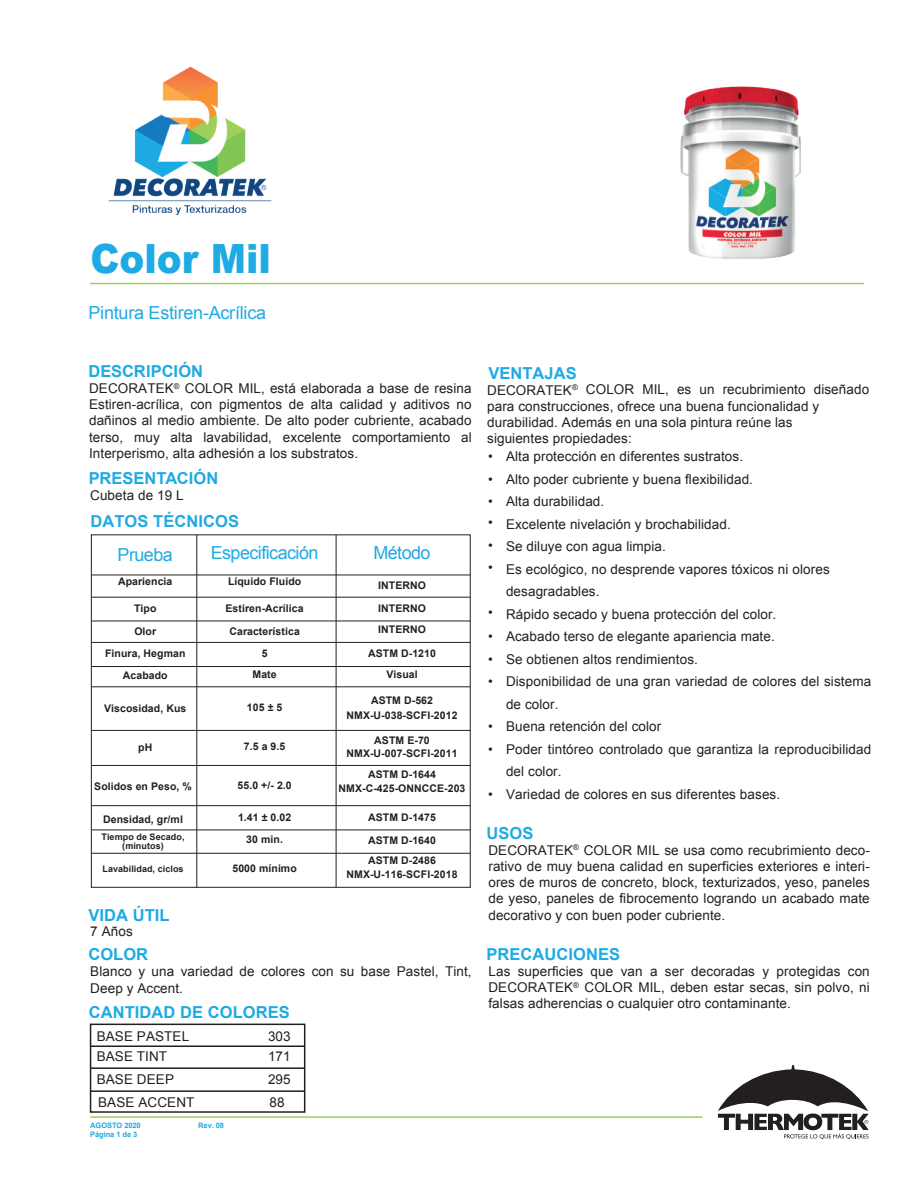
<style>
.page{position:relative;width:918px;height:1188px;background:#fff}
.page>*{position:absolute;margin:0;border:0;box-sizing:border-box;transform-origin:0 0}
.t1{font:900 40.2px "Arial";color:#1eaae2;scale:.93 1}
.t2{font:18px "Arial";letter-spacing:-.03em;color:#21aae1}
.t3{font:18px "Arial";letter-spacing:-.015em;color:#1eaae2}
.t4{font:700 16.5px "Arial";letter-spacing:.005em;color:#1eaae2}
.t5{font:700 16.5px "Arial";letter-spacing:.005em;color:#21aae1}
.t6{font:13.5px/22.5px "Arial";letter-spacing:.005em;color:#231f20}
.t7{font:700 10.5px/13.5px "Arial";letter-spacing:.005em;color:#231f20;text-align:center}
.t8{font:700 9px/9px "Arial";letter-spacing:.005em;color:#231f20;text-align:center}
.t9{font:700 7.5px "Arial";letter-spacing:-.01em;color:#1eaae2}
</style>
<div class="page">
<hr style="left:90px;top:283px;width:774px;height:1px;background:#a0ce5a">
<img style="left:680px;top:86px;width:121px;height:173px">
<hr style="left:90px;top:1116px;width:613px;height:2px;background:#a0ce5a">
<div style="left:91px;top:534px;width:380px;height:354px;border:1px solid #231f20"></div>
<hr style="left:196px;top:535px;width:1px;height:352px;background:#231f20">
<hr style="left:336px;top:535px;width:1px;height:352px;background:#231f20">
<hr style="left:91px;top:575px;width:379px;height:1px;background:#231f20">
<hr style="left:91px;top:597px;width:379px;height:1px;background:#231f20">
<hr style="left:91px;top:621px;width:379px;height:1px;background:#231f20">
<hr style="left:91px;top:642px;width:379px;height:1px;background:#231f20">
<hr style="left:91px;top:666px;width:379px;height:1px;background:#231f20">
<hr style="left:91px;top:686px;width:379px;height:1px;background:#231f20">
<hr style="left:91px;top:730px;width:379px;height:1px;background:#231f20">
<hr style="left:91px;top:765px;width:379px;height:1px;background:#231f20">
<hr style="left:91px;top:805px;width:379px;height:1px;background:#231f20">
<hr style="left:91px;top:830px;width:379px;height:1px;background:#231f20">
<hr style="left:91px;top:853px;width:379px;height:1px;background:#231f20">
<img style="left:108px;top:66px;width:164px;height:149px">
<div style="left:90px;top:1024px;width:215px;height:89px;border:2px solid #231f20"></div>
<hr style="left:90px;top:1045px;width:215px;height:2px;background:#231f20">
<hr style="left:90px;top:1067px;width:215px;height:2px;background:#231f20">
<hr style="left:90px;top:1090px;width:215px;height:2px;background:#231f20">
<svg style="left:718px;top:1065px;width:151px;height:74px"></svg>
<h1 class="t1" style="left:91px;top:230px;width:196px">Color Mil</h1>
<h2 class="t3" style="left:88px;top:301px;width:179px">Pintura Estiren-Acrílica</h2>
<p class="t4" style="left:88px;top:360px;width:116px">DESCRIPCIÓN</p>
<p class="t6" style="left:89px;top:380px;width:384px;line-height:16.2px;text-align:justify">DECORATEK<sup>®</sup> COLOR MIL, está elaborada a base de resina Estiren-acrílica, con pigmentos de alta calidad y aditivos no dañinos al medio ambiente. De alto poder cubriente, acabado terso, muy alta lavabilidad, excelente comportamiento al Interperismo, alta adhesión a los substratos.</p>
<p class="t4" style="left:89px;top:468px;width:131px">PRESENTACIÓN</p>
<p class="t6" style="left:90px;top:484px;width:95px">Cubeta de 19 L</p>
<p class="t5" style="left:90px;top:510px;width:150px">DATOS TÉCNICOS</p>
<h2 class="t2" style="left:118px;top:543px;width:57px">Prueba</h2>
<h2 class="t2" style="left:211px;top:541px;width:109px">Especificación</h2>
<h2 class="t2" style="left:373px;top:541px;width:59px">Método</h2>
<p class="t7" style="left:118px;top:575px;width:56px">Apariencia</p>
<p class="t7" style="left:228px;top:575px;width:75px">Líquido Fluido</p>
<p class="t7" style="left:134px;top:602px;width:24px">Tipo</p>
<p class="t7" style="left:226px;top:602px;width:80px">Estiren-Acrílica</p>
<p class="t7" style="left:105px;top:642px;width:82px;line-height:22.4px">Finura, Hegman<br>Acabado</p>
<p class="t7" style="left:134px;top:625px;width:23px">Olor</p>
<p class="t7" style="left:229px;top:625px;width:72px">Característica</p>
<p class="t7" style="left:262px;top:647px;width:7px">5</p>
<p class="t7" style="left:253px;top:668px;width:26px">Mate</p>
<p class="t7" style="left:104px;top:702px;width:84px">Viscosidad, Kus</p>
<p class="t7" style="left:138px;top:741px;width:16px">pH</p>
<p class="t7" style="left:94px;top:780px;width:99px">Solidos en Peso, %</p>
<p class="t7" style="left:103px;top:812px;width:81px">Densidad, gr/ml</p>
<p class="t8" style="left:102px;top:833px;width:85px">Tiempo de Secado, (minutos)</p>
<p class="t8" style="left:102px;top:865px;width:83px">Lavabilidad, ciclos</p>
<p class="t4" style="left:88px;top:904px;width:83px">VIDA ÚTIL</p>
<p class="t4" style="left:88px;top:944px;width:61px">COLOR</p>
<p class="t6" style="left:90px;top:920px;width:44px">7 Años</p>
<p class="t7" style="left:247px;top:701px;width:37px">105 ± 5</p>
<p class="t7" style="left:244px;top:740px;width:43px">7.5 a 9.5</p>
<p class="t7" style="left:238px;top:779px;width:56px">55.0 +/- 2.0</p>
<p class="t7" style="left:238px;top:808px;width:55px;line-height:21px">1.41 ± 0.02<br>30 min.</p>
<p class="t7" style="left:232px;top:862px;width:66px">5000 mínimo</p>
<p class="t7" style="left:378px;top:579px;width:49px">INTERNO</p>
<p class="t7" style="left:378px;top:599px;width:49px;line-height:20.9px;text-align:left">INTERNO<br>INTERNO</p>
<p class="t7" style="left:368px;top:643px;width:69px;line-height:21.3px">ASTM D-1210<br>Visual</p>
<p class="t7" style="left:347px;top:693px;width:113px;line-height:15px">ASTM D-562<br>NMX-U-038-SCFI-2012</p>
<p class="t7" style="left:347px;top:733px;width:113px">ASTM E-70<br>NMX-U-007-SCFI-2011</p>
<p class="t7" style="left:339px;top:768px;width:128px">ASTM D-1644<br>NMX-C-425-ONNCCE-203</p>
<p class="t7" style="left:368px;top:807px;width:69px;line-height:22.2px;text-align:left">ASTM D-1475<br>ASTM D-1640</p>
<p class="t7" style="left:347px;top:854px;width:113px">ASTM D-2486<br>NMX-U-116-SCFI-2018</p>
<p class="t6" style="left:90px;top:964px;width:383px;line-height:16.2px">Blanco y una variedad de colores con su base Pastel, Tint,<br>Deep y Accent.</p>
<p class="t4" style="left:89px;top:1001px;width:203px">CANTIDAD DE COLORES</p>
<p class="t6" style="left:97px;top:1026px;width:94px;line-height:20.4px">BASE PASTEL<br>BASE TINT</p>
<p class="t6" style="left:97px;top:1068px;width:99px">BASE DEEP<br>BASE ACCENT</p>
<p class="t9" style="left:90px;top:1120px;width:52px">AGOSTO 2020</p>
<p class="t9" style="left:198px;top:1120px;width:27px">Rev. 08</p>
<p class="t9" style="left:90px;top:1129px;width:49px">Página 1 de 3</p>
<p class="t6" style="left:268px;top:1026px;width:24px;line-height:20.4px">303<br>171</p>
<p class="t6" style="left:268px;top:1069px;width:24px">295<br>88</p>
<p class="t4" style="left:488px;top:362px;width:90px">VENTAJAS</p>
<p class="t6" style="left:487px;top:382px;width:384px;line-height:16.2px">DECORATEK<sup>®</sup> COLOR MIL, es un recubrimiento diseñado para construcciones, ofrece una buena funcionalidad y durabilidad. Además en una sola pintura reúne las<br>siguientes propiedades:</p>
<p class="t6" style="left:488px;top:445px;width:6px;text-align:justify">• • •</p>
<p class="t6" style="left:488px;top:511px;width:6px;text-align:justify">• • •</p>
<p class="t6" style="left:506px;top:445px;width:367px">Alta protección en diferentes sustratos.<br>Alto poder cubriente y buena flexibilidad.<br>Alta durabilidad.<br>Excelente nivelación y brochabilidad.<br>Se diluye con agua limpia.<br>Es ecológico, no desprende vapores tóxicos ni olores desagradables.<br>Rápido secado y buena protección del color.<br>Acabado terso de elegante apariencia mate.<br>Se obtienen altos rendimientos.<br>Disponibilidad de una gran variedad de colores del sistema de color.<br>Buena retención del color<br>Poder tintóreo controlado que garantiza la reproducibilidad del color.<br>Variedad de colores en sus diferentes bases.</p>
<p class="t6" style="left:488px;top:601px;width:6px;line-height:24px">• •</p>
<p class="t6" style="left:488px;top:648px;width:6px">• •</p>
<p class="t6" style="left:488px;top:715px;width:6px">• •</p>
<p class="t6" style="left:488px;top:783px;width:6px">•</p>
<p class="t4" style="left:487px;top:822px;width:48px">USOS</p>
<p class="t6" style="left:488px;top:842px;width:383px;line-height:16.2px;text-align:justify">DECORATEK<sup>®</sup> COLOR MIL se usa como recubrimiento deco&shy;rativo de muy buena calidad en superficies exteriores e interi&shy;ores de muros de concreto, block, texturizados, yeso, paneles de yeso, paneles de fibrocemento logrando un acabado mate decorativo y con buen poder cubriente.</p>
<p class="t4" style="left:487px;top:943px;width:135px">PRECAUCIONES</p>
<p class="t6" style="left:488px;top:963px;width:383px;line-height:16.2px;text-align:justify">Las superficies que van a ser decoradas y protegidas con DECORATEK<sup>®</sup> COLOR MIL, deben estar secas, sin polvo, ni falsas adherencias o cualquier otro contaminante.</p>
</div>
